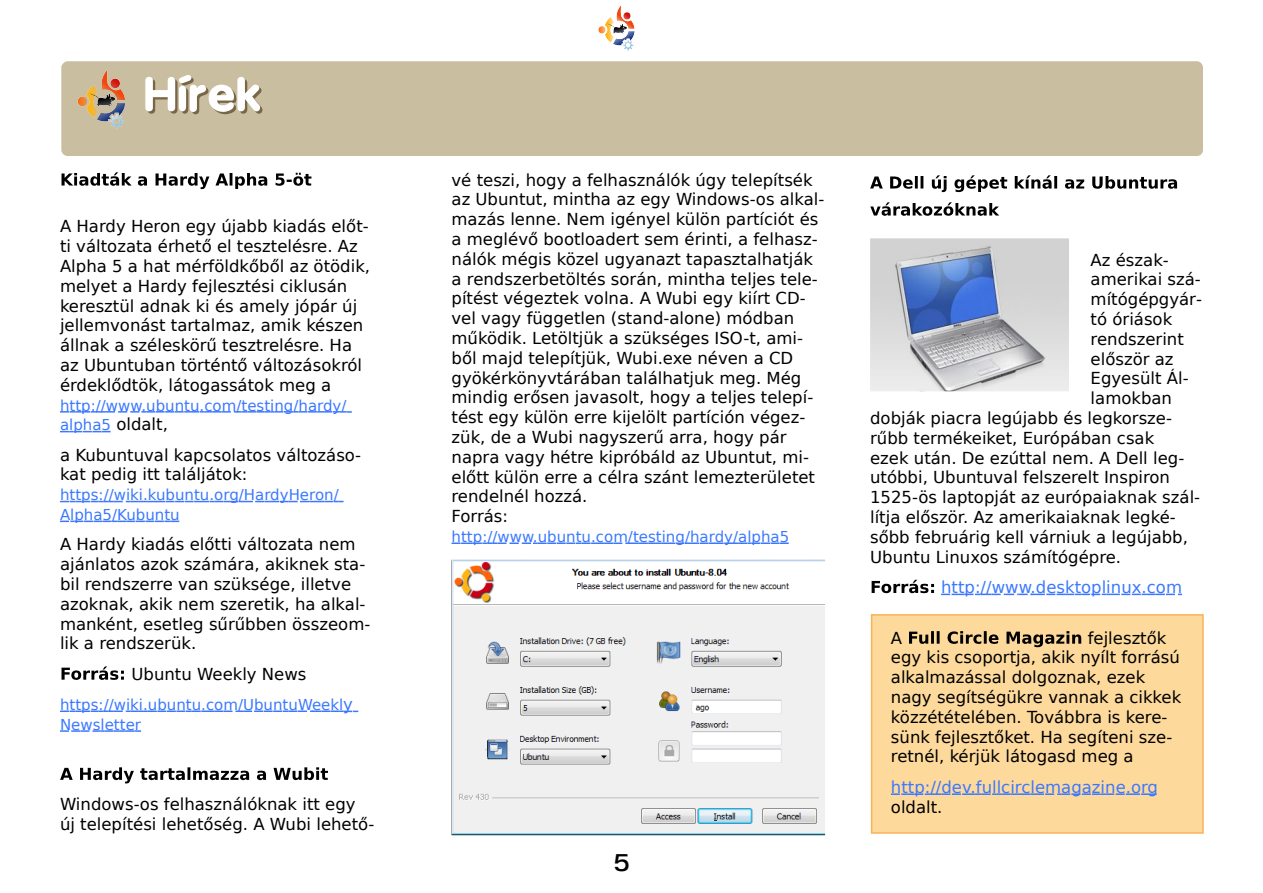
<style>
.page{position:relative;width:1263px;height:893px;background:#fff}
.page>*{position:absolute;margin:0;border:0;box-sizing:border-box;transform-origin:0 0}
.t1{font:700 24px "Garuda";color:#000}
.t2{font:16.5px/19.8px "DejaVu Sans";color:#000}
.t3{font:16.5px "DejaVu Sans";color:#3b78ff}
.t4{font:15px/19.8px "DejaVu Sans";color:#3b78ff}
.s1{font-size:15px;color:#3b78ff}
.s2{font-size:16.5px}
</style>
<div class="page">
<img style="left:598px;top:5px;width:37px;height:46px">
<div style="left:872px;top:615px;width:331px;height:218px;background:#fdd99b"></div>
<div style="left:871px;top:614px;width:333px;height:220px;border:2px solid #f9b358"></div>
<div style="left:61px;top:61px;width:1142px;height:95px;background:#c9bea0"></div>
<svg style="left:145px;top:75px;width:117px;height:39px"></svg>
<img style="left:76px;top:69px;width:50px;height:60px">
<svg style="left:909px;top:631px;width:30px;height:13px"></svg>
<svg style="left:947px;top:631px;width:51px;height:13px"></svg>
<svg style="left:1006px;top:631px;width:75px;height:16px"></svg>
<svg style="left:891px;top:793px;width:266px;height:2px"></svg>
<svg style="left:62px;top:172px;width:70px;height:14px"></svg>
<svg style="left:138px;top:176px;width:9px;height:10px"></svg>
<svg style="left:156px;top:173px;width:53px;height:16px"></svg>
<svg style="left:215px;top:173px;width:52px;height:16px"></svg>
<svg style="left:276px;top:173px;width:35px;height:13px"></svg>
<svg style="left:60px;top:411px;width:292px;height:2px"></svg>
<svg style="left:60px;top:431px;width:51px;height:1px"></svg>
<svg style="left:60px;top:501px;width:284px;height:1px"></svg>
<svg style="left:60px;top:521px;width:120px;height:1px"></svg>
<svg style="left:62px;top:666px;width:62px;height:14px"></svg>
<svg style="left:60px;top:710px;width:298px;height:2px"></svg>
<svg style="left:60px;top:730px;width:81px;height:2px"></svg>
<svg style="left:60px;top:768px;width:13px;height:12px"></svg>
<svg style="left:80px;top:767px;width:54px;height:16px"></svg>
<svg style="left:140px;top:767px;width:109px;height:13px"></svg>
<svg style="left:257px;top:771px;width:9px;height:9px"></svg>
<svg style="left:274px;top:767px;width:54px;height:13px"></svg>
<svg style="left:452px;top:542px;width:337px;height:2px"></svg>
<img style="left:452px;top:560px;width:373px;height:276px">
<svg style="left:870px;top:176px;width:13px;height:13px"></svg>
<svg style="left:890px;top:176px;width:33px;height:13px"></svg>
<svg style="left:932px;top:175px;width:14px;height:17px"></svg>
<svg style="left:954px;top:175px;width:53px;height:17px"></svg>
<svg style="left:1015px;top:175px;width:42px;height:14px"></svg>
<svg style="left:1065px;top:179px;width:19px;height:10px"></svg>
<svg style="left:1092px;top:176px;width:85px;height:13px"></svg>
<svg style="left:870px;top:202px;width:129px;height:14px"></svg>
<svg style="left:872px;top:580px;width:62px;height:13px"></svg>
<svg style="left:941px;top:594px;width:241px;height:1px"></svg>
<img style="left:870px;top:238px;width:199px;height:153px">
<p class="t2" style="left:60px;top:217px;width:312px">A Hardy Heron egy újabb kiadás előt&shy;ti változata érhető el tesztelésre. Az Alpha 5 a hat mérföldkőből az ötödik, melyet a Hardy fejlesztési ciklusán keresztül adnak ki és amely jópár új jellemvonást tartalmaz, amik készen állnak a széleskörű tesztrelésre. Ha az Ubuntuban történtő változásokról érdeklődtök, látogassátok meg a</p>
<p class="t4" style="left:60px;top:395px;width:288px">http://www.ubuntu.com/testing/hardy/</p>
<p class="t2" style="left:60px;top:409px;width:302px;line-height:30.3px"><span class="s1">alpha5</span> oldalt,<br>a Kubuntuval kapcsolatos változáso-</p>
<p class="t2" style="left:60px;top:465px;width:189px">kat pedig itt találjátok:</p>
<p class="t4" style="left:60px;top:485px;width:280px">https://wiki.kubuntu.org/HardyHeron/<br>Alpha5/Kubuntu</p>
<p class="t2" style="left:60px;top:535px;width:312px">A Hardy kiadás előtti változata nem ajánlatos azok számára, akiknek sta&shy;bil rendszerre van szüksége, illetve azoknak, akik nem szeretik, ha alkal&shy;manként, esetleg sűrűbben összeom&shy;lik a rendszerük.</p>
<p class="t2" style="left:132px;top:664px;width:177px">Ubuntu Weekly News</p>
<p class="t4" style="left:60px;top:695px;width:295px">https://wiki.ubuntu.com/UbuntuWeekl<span class="s2">y<br></span>Newsletter</p>
<p class="t2" style="left:60px;top:794px;width:316px">Windows-os felhasználóknak itt egy új telepítési lehetőség. A Wubi lehető-</p>
<p class="t2" style="left:452px;top:170px;width:374px">vé teszi, hogy a felhasználók úgy telepítsék az Ubuntut, mintha az egy Windows-os alkal&shy;mazás lenne. Nem igényel külön partíciót és a meglévő bootloadert sem érinti, a felhasz&shy;nálók mégis közel ugyanazt tapasztalhatják a rendszerbetöltés során, mintha teljes tele&shy;pítést végeztek volna. A Wubi egy kiírt CD&shy;vel vagy független (stand-alone) módban működik. Letöltjük a szükséges ISO-t, ami&shy;ből majd telepítjük, Wubi.exe néven a CD gyökérkönyvtárában találhatjuk meg. Még mindig erősen javasolt, hogy a teljes telepí&shy;tést egy külön erre kijelölt partíción végez&shy;zük, de a Wubi nagyszerű arra, hogy pár napra vagy hétre kipróbáld az Ubuntut, mi&shy;előtt külön erre a célra szánt lemezterületet rendelnél hozzá.<br>Forrás:</p>
<p class="t4" style="left:452px;top:527px;width:339px">http://www.ubuntu.com/testing/hardy/alpha5</p>
<h1 class="t1" style="left:612px;top:848px;width:18px">5</h1>
<p class="t2" style="left:1090px;top:250px;width:80px">Az észak-</p>
<p class="t2" style="left:1090px;top:270px;width:112px">amerikai szá-</p>
<p class="t2" style="left:1090px;top:290px;width:113px">mítógépgyár-</p>
<p class="t2" style="left:1090px;top:309px;width:83px">tó óriások</p>
<p class="t2" style="left:1090px;top:329px;width:95px">rendszerint</p>
<p class="t2" style="left:1090px;top:349px;width:84px">először az</p>
<p class="t2" style="left:1090px;top:369px;width:99px">Egyesült Ál-</p>
<p class="t2" style="left:1090px;top:389px;width:83px">lamokban</p>
<p class="t2" style="left:870px;top:408px;width:303px">dobják piacra legújabb és legkorsze-</p>
<p class="t2" style="left:870px;top:428px;width:286px">rűbb termékeiket, Európában csak</p>
<p class="t2" style="left:870px;top:448px;width:316px">ezek után. De ezúttal nem. A Dell leg-</p>
<p class="t2" style="left:870px;top:468px;width:301px">utóbbi, Ubuntuval felszerelt Inspiron</p>
<p class="t2" style="left:870px;top:488px;width:332px">1525-ös laptopját az európaiaknak szál-</p>
<p class="t2" style="left:870px;top:507px;width:307px">lítja először. Az amerikaiaknak legké-</p>
<p class="t2" style="left:870px;top:527px;width:319px">sőbb februárig kell várniuk a legújabb,</p>
<p class="t2" style="left:870px;top:547px;width:253px">Ubuntu Linuxos számítógépre.</p>
<p class="t3" style="left:941px;top:578px;width:242px">http://www.desktoplinux.com</p>
<p class="t2" style="left:891px;top:628px;width:292px;text-indent:197px">fejlesztők egy kis csoportja, akik nyílt forrású alkalmazással dolgoznak, ezek nagy segítségükre vannak a cikkek közzétételében. Továbbra is kere&shy;sünk fejlesztőket. Ha segíteni sze&shy;retnél, kérjük látogasd meg a</p>
<p class="t3" style="left:891px;top:777px;width:269px">http://dev.fullcirclemagazine.org</p>
<p class="t2" style="left:891px;top:797px;width:53px">oldalt.</p>
<p class="t2" style="left:891px;top:628px;width:13px">A</p>
</div>
